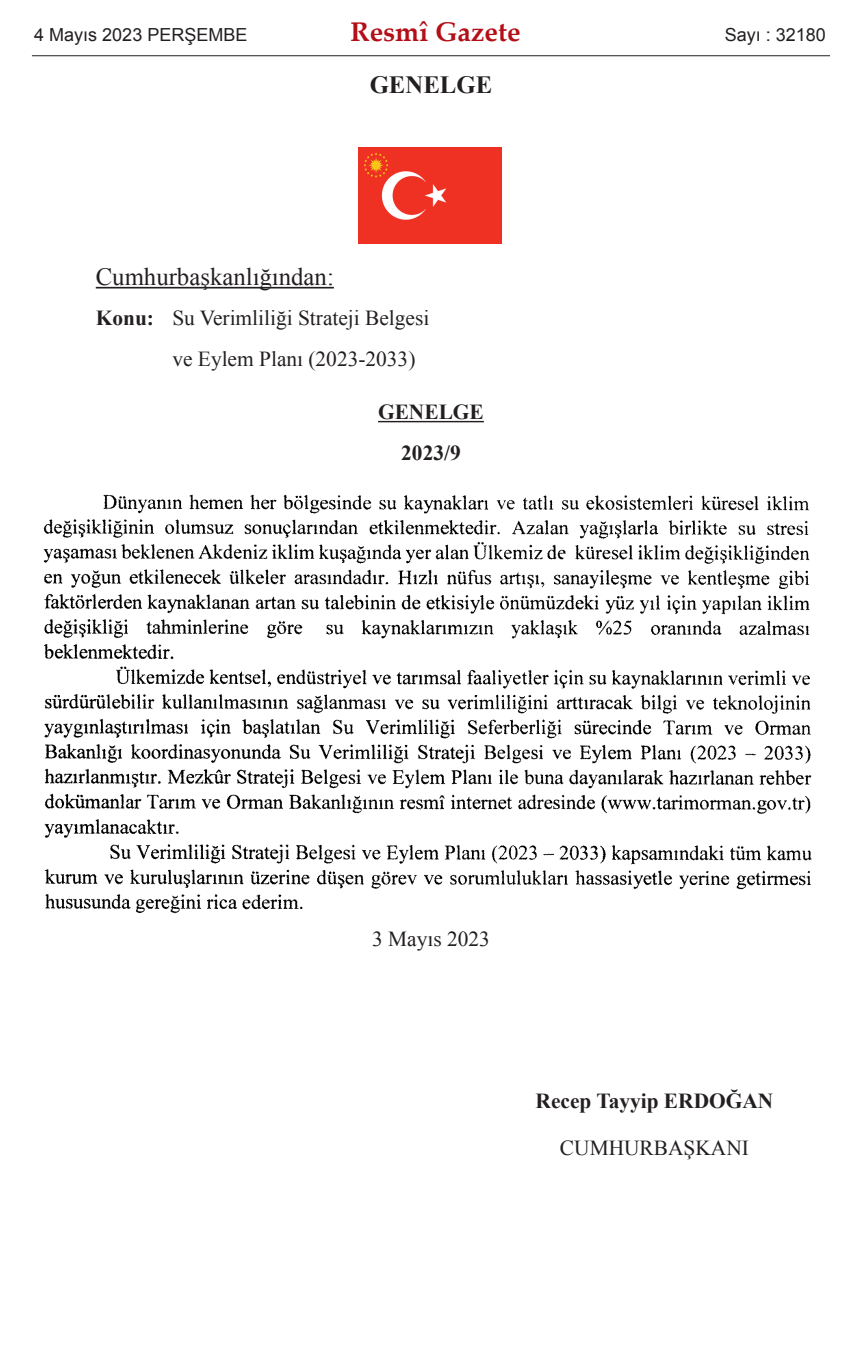
<style>
.page{position:relative;width:862px;height:1365px;background:#fff}
.page>*{position:absolute;margin:0;border:0;box-sizing:border-box;transform-origin:0 0}
.t1{font:700 27px "Palatino Linotype";color:#b40e16}
.t2{font:24.75px "Times New Roman";color:#231f20}
.t3{font:700 24.75px "Times New Roman";color:#231f20}
.t4{font:21.38px/40.5px "Times New Roman";color:#231f20}
.t5{font:700 21.38px/40.5px "Times New Roman";color:#231f20;text-align:center}
.t6{font:18px "Arial";color:#231f20}
.s1{font-weight:700}
</style>
<div class="page">
<hr style="left:96px;top:287px;width:238px;height:1px;background:#231f20">
<hr style="left:378px;top:421px;width:105px;height:1px;background:#231f20">
<img style="left:358px;top:148px;width:143px;height:95px">
<img style="left:43px;top:494px;width:769px;height:420px">
<hr style="left:32px;top:55px;width:797px;height:1px;background:#231f20">
<p class="t6" style="left:34px;top:25px;width:215px">4 Mayıs 2023 PERŞEMBE</p>
<p class="t1" style="left:350px;top:21px;width:171px">Resmî Gazete</p>
<p class="t6" style="left:724px;top:25px;width:103px">Sayı : 32180</p>
<p class="t3" style="left:369px;top:71px;width:124px">GENELGE</p>
<p class="t2" style="left:96px;top:263px;width:239px">Cumhurbaşkanlığından:</p>
<p class="t4" style="left:172px;top:298px;width:258px;text-indent:-77px"><span class="s1">Konu:</span> Su Verimliliği Strateji Belgesi ve Eylem Planı (2023-2033)</p>
<p class="t5" style="left:378px;top:392px;width:107px">GENELGE<br>2023/9</p>
<p class="t4" style="left:372px;top:919px;width:119px">3 Mayıs 2023</p>
<p class="t5" style="left:535px;top:1081px;width:239px">Recep Tayyip ERDOĞAN</p>
<p class="t4" style="left:559px;top:1127px;width:190px">CUMHURBAŞKANI</p>
</div>
